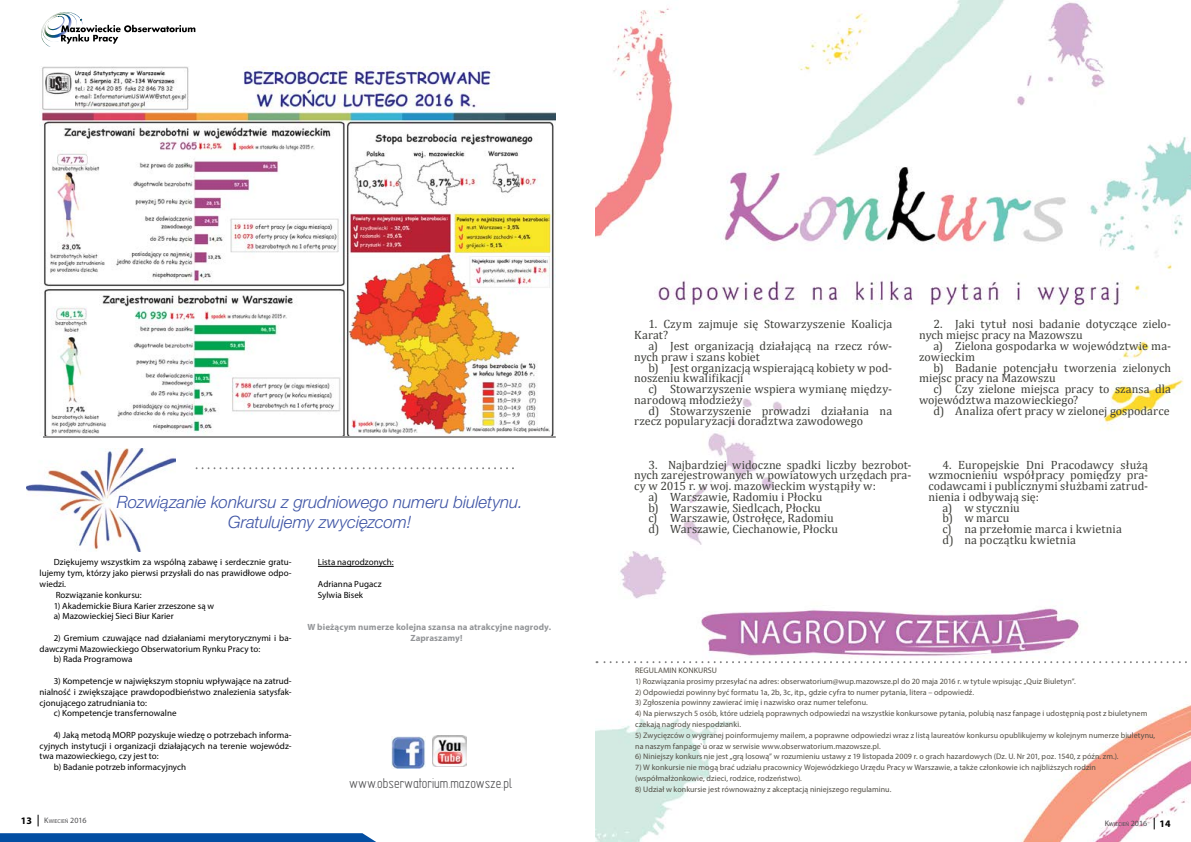
<style>
.page{position:relative;width:1191px;height:842px;background:#fff}
.page>*{position:absolute;margin:0;border:0;box-sizing:border-box;transform-origin:0 0}
.t1{font:italic 300 17px/20px "Helvetica Neue LT Pro";letter-spacing:-.005em;color:#3e54a5;text-align:center}
.t2{font:13px "Techniczne TTEFN";color:#4d4d4f}
.t3{font:12px/10.8px "Cambria";letter-spacing:.005em;color:#3e3f3a}
.t4{font:9px/10.8px "Myriad Pro";letter-spacing:.005em;color:#000}
.t5{font:700 9px/10.8px "Myriad Pro";letter-spacing:.01em;color:#939598}
.t6{font:8px/10.8px "Myriad Pro";letter-spacing:.01em;color:#514d44}
.t7{font:5.6px "Myriad Pro";color:#4d4d4f}
.s1{font-weight:700;font-size:10px;color:#000}
.s2{font-size:8px}
</style>
<div class="page">
<svg style="left:41px;top:12px;width:154px;height:35px"></svg>
<svg style="left:0;top:833px;width:376px;height:9px;background:#0d55a5"></svg>
<img style="left:595px;top:0;width:596px;height:842px">
<img style="left:27px;top:449px;width:148px;height:102px">
<div style="left:187px;top:459px;width:336px;height:11px;background:#000;opacity:.75"></div>
<div style="left:35px;top:428px;width:529px;height:10px;background:#000;opacity:.75"></div>
<hr style="left:318px;top:566px;width:76px;height:1px;background:#000">
<img style="left:391px;top:737px;width:34px;height:31px">
<img style="left:432px;top:736px;width:34px;height:31px">
<img style="left:40px;top:67px;width:516px;height:368px">
<svg style="left:596px;top:661px;width:595px;height:2px"></svg>
<h1 class="t1" style="left:117px;top:491px;width:407px">Rozwiązanie konkursu z grudniowego numeru biuletynu.<br>Gratulujemy zwycięzcom!</h1>
<p class="t4" style="left:54px;top:557px;width:239px">Dziękujemy wszystkim za wspólną zabawę i serdecznie gratu-</p>
<p class="t4" style="left:40px;top:568px;width:254px">lujemy tym, którzy jako pierwsi przysłali do nas prawidłowe odpo-</p>
<p class="t4" style="left:40px;top:578px;width:28px">wiedzi.</p>
<p class="t4" style="left:56px;top:589px;width:87px">Rozwiązanie konkursu:</p>
<p class="t4" style="left:54px;top:600px;width:162px">1) Akademickie Biura Karier zrzeszone są w a) Mazowieckiej Sieci Biur Karier</p>
<p class="t4" style="left:54px;top:632px;width:239px">2) Gremium czuwające nad działaniami merytorycznymi i ba-</p>
<p class="t4" style="left:40px;top:643px;width:222px">dawczymi Mazowieckiego Obserwatorium Rynku Pracy to:</p>
<p class="t4" style="left:54px;top:654px;width:80px">b) Rada Programowa</p>
<p class="t4" style="left:54px;top:675px;width:239px">3) Kompetencje w największym stopniu wpływające na zatrud-</p>
<p class="t4" style="left:40px;top:686px;width:254px">nialność i zwiększające prawdopodbieństwo znalezienia satysfak-</p>
<p class="t4" style="left:40px;top:697px;width:109px">cjonującego zatrudniania to:</p>
<p class="t4" style="left:54px;top:708px;width:124px">c) Kompetencje transfernowalne</p>
<p class="t4" style="left:54px;top:729px;width:239px">4) Jaką metodą MORP pozyskuje wiedzę o potrzebach informa-</p>
<p class="t4" style="left:40px;top:740px;width:254px">cyjnych instytucji i organizacji działających na terenie wojewódz-</p>
<p class="t4" style="left:40px;top:751px;width:120px">twa mazowieckiego, czy jest to:</p>
<p class="t4" style="left:54px;top:761px;width:134px">b) Badanie potrzeb informacyjnych</p>
<p class="t4" style="left:318px;top:557px;width:77px">Lista nagrodzonych:</p>
<p class="t4" style="left:318px;top:578px;width:65px">Adrianna Pugacz<br>Sylwia Bisek</p>
<p class="t5" style="left:410px;top:621px;width:142px;text-indent:-103px">W bieżącym numerze kolejna szansa na atrakcyjne nagrody.<br>Zapraszamy!</p>
<p class="t2" style="left:349px;top:775px;width:164px">www.obserwatorium.mazowsze.pl</p>
<p class="t3" style="left:634px;top:319px;width:259px;text-indent:14px">1. Czym zajmuje się Stowarzyszenie Koalicja<br>Karat?</p>
<p class="t3" style="left:634px;top:340px;width:259px;text-indent:14px">a) Jest organizacją działającą na rzecz rów&shy;nych praw i szans kobiet</p>
<p class="t3" style="left:634px;top:362px;width:259px;text-indent:14px">b) Jest organizacją wspierającą kobiety w pod&shy;noszeniu kwalifikacji</p>
<p class="t3" style="left:634px;top:384px;width:259px;text-indent:14px">c) Stowarzyszenie wspiera wymianę między&shy;narodową młodzieży</p>
<p class="t3" style="left:634px;top:405px;width:259px;text-indent:14px">d) Stowarzyszenie prowadzi działania na rzecz popularyzacji doradztwa zawodowego</p>
<p class="t3" style="left:919px;top:319px;width:253px;text-indent:14px">2. Jaki tytuł nosi badanie dotyczące zielo&shy;nych miejsc pracy na Mazowszu</p>
<p class="t3" style="left:919px;top:340px;width:253px;text-indent:14px">a) Zielona gospodarka w województwie ma&shy;zowieckim</p>
<p class="t3" style="left:919px;top:362px;width:253px;text-indent:14px">b) Badanie potencjału tworzenia zielonych miejsc pracy na Mazowszu</p>
<p class="t3" style="left:919px;top:384px;width:253px;text-indent:14px">c) Czy zielone miejsca pracy to szansa dla województwa mazowieckiego?</p>
<p class="t3" style="left:933px;top:405px;width:238px">d) Analiza ofert pracy w zielonej gospodarce</p>
<p class="t3" style="left:648px;top:459px;width:264px">3. Najbardziej widoczne spadki liczby bezrobot-</p>
<p class="t3" style="left:634px;top:470px;width:279px">nych zarejestrowanych w powiatowych urzędach pra-</p>
<p class="t3" style="left:634px;top:481px;width:243px">cy w 2015 r. w woj. mazowieckim wystąpiły w:</p>
<p class="t3" style="left:648px;top:491px;width:176px">a) Warszawie, Radomiu i Płocku</p>
<p class="t3" style="left:648px;top:502px;width:174px">b) Warszawie, Siedlcach, Płocku</p>
<p class="t3" style="left:648px;top:513px;width:187px">c) Warszawie, Ostrołęce, Radomiu</p>
<p class="t3" style="left:648px;top:524px;width:191px">d) Warszawie, Ciechanowie, Płocku</p>
<p class="t3" style="left:942px;top:459px;width:207px">4. Europejskie Dni Pracodawcy służą</p>
<p class="t3" style="left:928px;top:470px;width:221px">wzmocnieniu współpracy pomiędzy pra-</p>
<p class="t3" style="left:928px;top:481px;width:221px">codawcami i publicznymi służbami zatrud-</p>
<p class="t3" style="left:928px;top:491px;width:112px">nienia i odbywają się:</p>
<p class="t3" style="left:942px;top:502px;width:79px">a) w styczniu</p>
<p class="t3" style="left:942px;top:513px;width:69px">b) w marcu</p>
<p class="t3" style="left:942px;top:524px;width:181px">c) na przełomie marca i kwietnia</p>
<p class="t3" style="left:942px;top:534px;width:135px">d) na początku kwietnia</p>
<p class="t6" style="left:635px;top:665px;width:83px">REGULAMIN KONKURSU</p>
<p class="t6" style="left:635px;top:676px;width:442px">1) Rozwiązania prosimy przesyłać na adres: obserwatorium@wup.mazowsze.pl do 20 maja 2016 r. w tytule wpisując „Quiz Biuletyn”.</p>
<p class="t6" style="left:635px;top:686px;width:340px">2) Odpowiedzi powinny być formatu 1a, 2b, 3c, itp., gdzie cyfra to numer pytania, litera – odpowiedź.</p>
<p class="t6" style="left:635px;top:697px;width:234px">3) Zgłoszenia powinny zawierać imię i nazwisko oraz numer telefonu.</p>
<p class="t6" style="left:635px;top:708px;width:514px">4) Na pierwszych 5 osób, które udzielą poprawnych odpowiedzi na wszystkie konkursowe pytania, polubią nasz fanpage i udostępnią post z biuletynem czekają nagrody niespodzianki.</p>
<p class="t6" style="left:635px;top:729px;width:521px">5) Zwycięzców o wygranej poinformujemy mailem, a poprawne odpowiedzi wraz z listą laureatów konkursu opublikujemy w kolejnym numerze biuletynu, na naszym fanpage`u oraz w serwisie www.obserwatorium.mazowsze.pl.</p>
<p class="t6" style="left:635px;top:751px;width:485px">6) Niniejszy konkurs nie jest „grą losową” w rozumieniu ustawy z 19 listopada 2009 r. o grach hazardowych (Dz. U. Nr 201, poz. 1540, z późn. zm.).</p>
<p class="t6" style="left:635px;top:762px;width:462px">7) W konkursie nie mogą brać udziału pracownicy Wojewódzkiego Urzędu Pracy w Warszawie, a także członkowie ich najbliższych rodzin (współmałżonkowie, dzieci, rodzice, rodzeństwo).</p>
<p class="t6" style="left:635px;top:783px;width:258px">8) Udział w konkursie jest równoważny z akceptacją niniejszego regulaminu.</p>
<p class="t7" style="left:21px;top:817px;width:67px"><span class="s1">13</span> <span class="s2">K</span>WIECIEŃ <span class="s2">2016</span></p>
<p class="t7" style="left:1105px;top:821px;width:67px"><span class="s2">K</span>WIECIEŃ <span class="s2">2016</span> <span class="s1">14</span></p>
</div>
